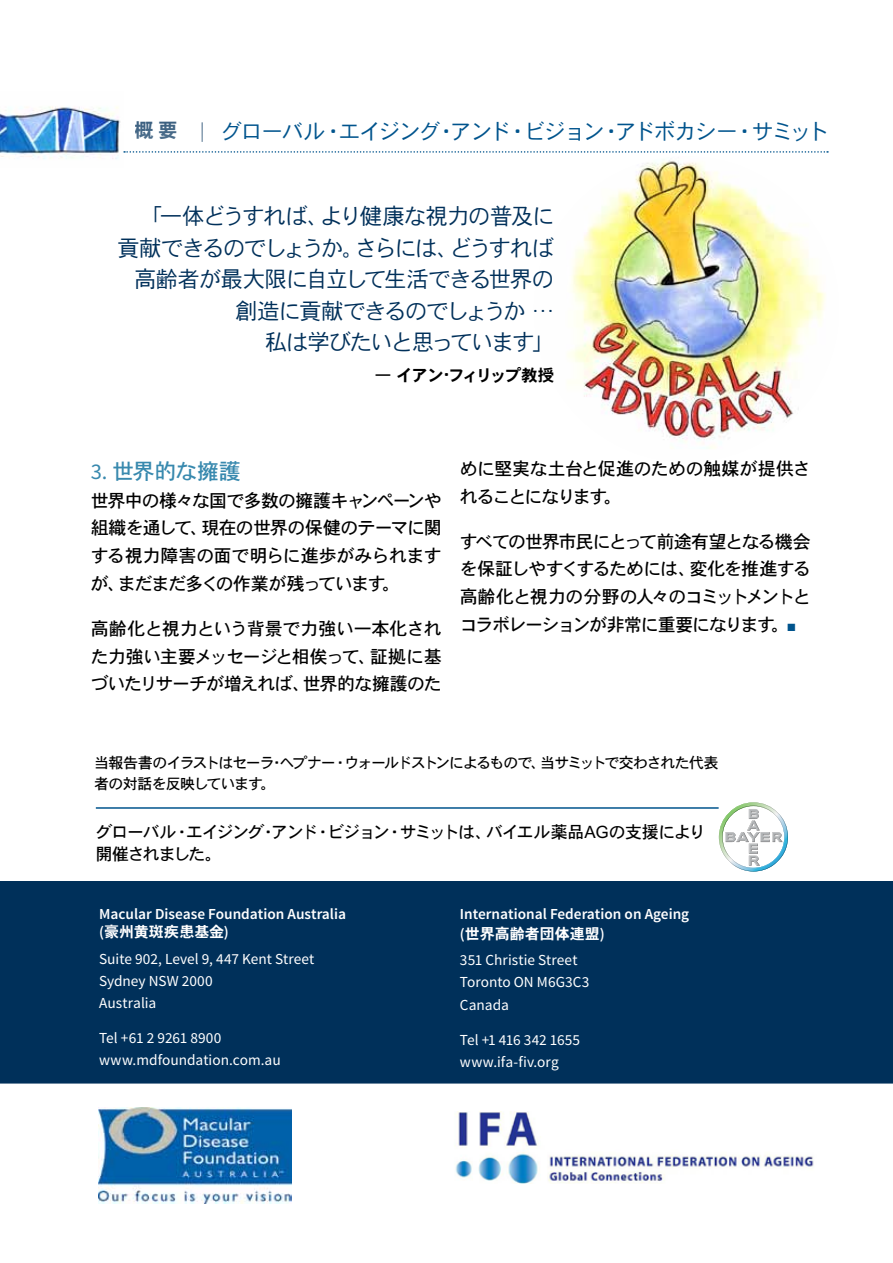
<style>
.page{position:relative;width:893px;height:1263px;background:#fff}
.page>*{position:absolute;margin:0;border:0;box-sizing:border-box;transform-origin:0 0}
.t1{font:22.5px/31.5px "DFHS Gothic W3";letter-spacing:-.065em;color:#00305a;text-align:right}
.t2{font:22.05px "DFHS Gothic W5";letter-spacing:-.025em;color:#3889ae}
.t3{font:21.75px "DFHS Gothic W3";letter-spacing:-.075em;color:#00548d}
.t4{font:19.5px "DFHS Gothic W7";color:#00305a}
.t5{font:18px/27.8px "DFHS Gothic W5";letter-spacing:-.055em;color:#000;text-align:justify}
.t6{font:16.95px/22px "DFHS Gothic W5";letter-spacing:-.075em;color:#000}
.t7{font:16.5px "DFHS Gothic W7";letter-spacing:-.095em;color:#000}
.t8{font:15.3px/22.2px "Source Sans Pro";color:#fff}
.t9{font:600 15.3px "Source Sans Pro";color:#fff}
.t10{font:15px/21px "DFHS Gothic W5";letter-spacing:-.075em;color:#000}
.t11{font:15px "DFHS Gothic W7";color:#fff}
.s1{font-family:"Caecilia";font-weight:300}
.s2{font-family:"Source Sans Pro";font-size:22.5px}
.s3{color:#00548d}
.s4{font-family:"Source Sans Pro";font-weight:600;font-size:15.3px}
</style>
<div class="page">
<div style="left:0;top:881px;width:893px;height:202px;background:#00305a"></div>
<img style="left:0;top:106px;width:121px;height:53px">
<svg style="left:124px;top:151px;width:704px;height:2px"></svg>
<img style="left:455px;top:1112px;width:359px;height:72px">
<img style="left:99px;top:1107px;width:193px;height:97px">
<svg style="left:719px;top:802px;width:69px;height:69px"></svg>
<img style="left:534px;top:156px;width:305px;height:306px;border-radius:153px">
<div style="left:110px;top:197px;width:453px;height:195px;background:#fff"></div>
<hr style="left:96px;top:807px;width:623px;height:2px;background:#00548d">
<p class="t4" style="left:135px;top:121px;width:71px">概要 <span class="s1">|</span></p>
<p class="t3" style="left:221px;top:120px;width:610px">グローバル・エイジング・アンド・ビジョン・アドボカシー・サミット</p>
<p class="t1" style="left:117px;top:201px;width:439px">「一体どうすれば、より健康な視力の普及に貢献できるのでしょうか。さらには、どうすれば高齢者が最大限に自立して生活できる世界の創造に貢献できるのでしょうか …<br>私は学びたいと思っています」</p>
<p class="t7" style="left:375px;top:367px;width:181px">— イアン･フィリップ教授</p>
<p class="t2" style="left:91px;top:460px;width:152px"><span class="s2">3.</span> 世界的な擁護</p>
<p class="t5" style="left:91px;top:487px;width:353px">世界中の様々な国で多数の擁護キャンペーンや組織を通して、現在の世界の保健のテーマに関する視力障害の面で明らに進歩がみられますが、まだまだ多くの作業が残っています。</p>
<p class="t5" style="left:91px;top:615px;width:353px">高齢化と視力という背景で力強い一本化された力強い主要メッセージと相俟って、証拠に基づいたリサーチが増えれば、世界的な擁護のた</p>
<p class="t5" style="left:460px;top:455px;width:353px">めに堅実な土台と促進のための触媒が提供されることになります。</p>
<p class="t5" style="left:460px;top:528px;width:353px">すべての世界市民にとって前途有望となる機会を保証しやすくするためには、変化を推進する高齢化と視力の分野の人々のコミットメントとコラボレーションが非常に重要になります。<span class="s3">■</span></p>
<p class="t10" style="left:94px;top:753px;width:626px">当報告書のイラストはセーラ･ヘプナー・ウォールドストンによるもので、当サミットで交わされた代表者の対話を反映しています。</p>
<p class="t6" style="left:96px;top:821px;width:611px">グローバル・エイジング・アンド・ビジョン・サミットは、バイエル薬品AGの支援により開催されました。</p>
<p class="t9" style="left:99px;top:904px;width:248px">Macular Disease Foundation Australia</p>
<p class="t11" style="left:99px;top:924px;width:131px"><span class="s4">(</span>豪州黄斑疾患基金<span class="s4">)</span></p>
<p class="t8" style="left:99px;top:948px;width:217px">Suite 902, Level 9, 447 Kent Street<br>Sydney NSW 2000<br>Australia</p>
<p class="t8" style="left:99px;top:1027px;width:183px">Tel +61 2 9261 8900 www.mdfoundation.com.au</p>
<p class="t9" style="left:460px;top:904px;width:231px">International Federation on Ageing</p>
<p class="t11" style="left:460px;top:926px;width:146px"><span class="s4">(</span>世界高齢者団体連盟<span class="s4">)</span></p>
<p class="t8" style="left:460px;top:949px;width:131px">351 Christie Street<br>Toronto ON M6G3C3<br>Canada</p>
<p class="t8" style="left:460px;top:1029px;width:122px">Tel +1 416 342 1655 www.ifa-fiv.org</p>
</div>
